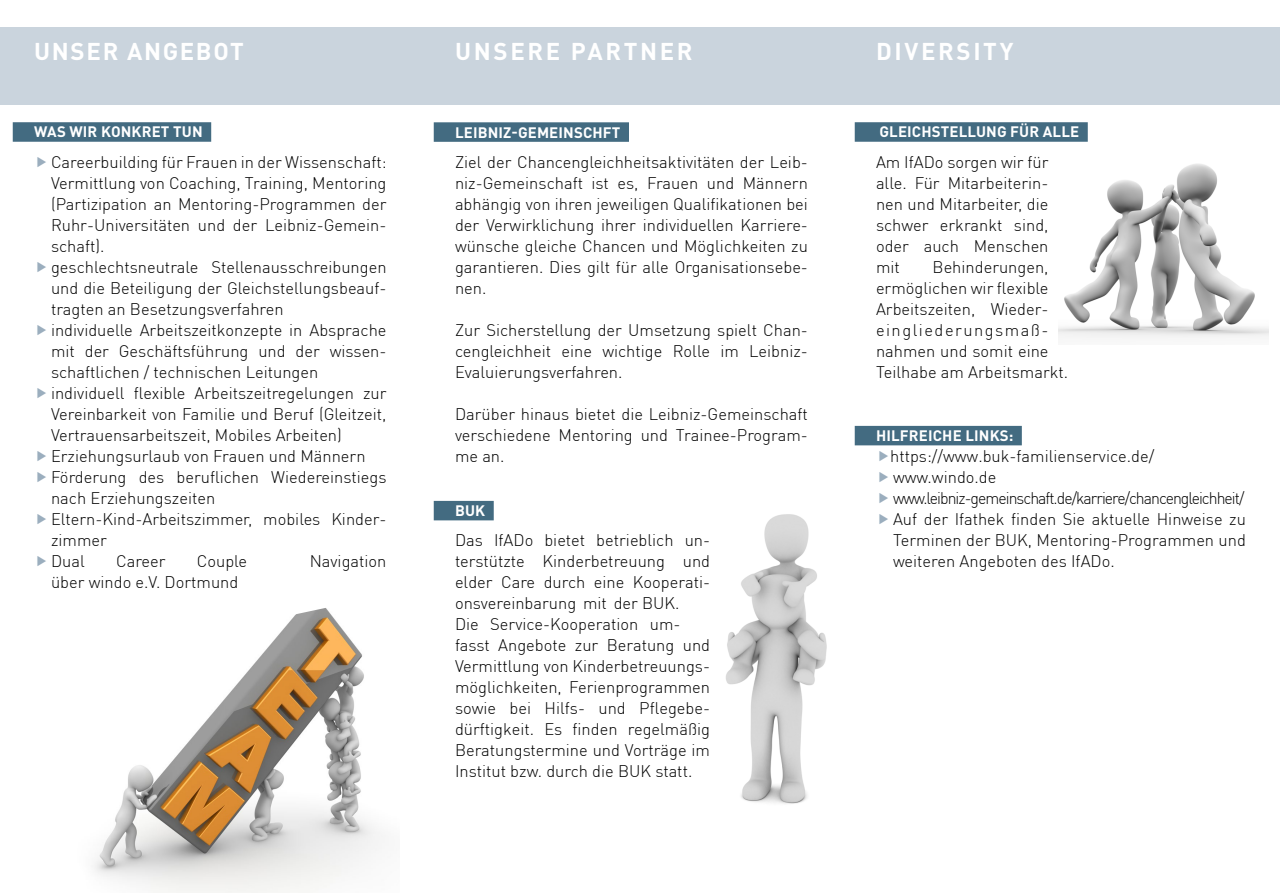
<style>
.page{position:relative;width:1280px;height:893px;background:#fff}
.page>*{position:absolute;margin:0;border:0;box-sizing:border-box;transform-origin:0 0}
.Ü_weiß{font:700 24px "DIN Pro";letter-spacing:.11em;color:#fff}
.Ü_weiß-2{font:700 24px "DIN Pro";letter-spacing:.07em;color:#fff}
._06_Fließtext{font:300 16.5px/21px "DIN Pro";color:#000;text-align:justify}
._06_Fließtext-2{font:300 16.5px "DIN Pro";letter-spacing:-.06em;color:#000;scale:.96 1}
.Sublines_Absätze{font:700 15px "DIN Pro";letter-spacing:.01em;color:#fff}
</style>
<div class="page">
<div style="left:0;top:28px;width:1280px;height:77px;background:#cad4dd"></div>
<div style="left:434px;top:122px;width:195px;height:20px;background:#436b81"></div>
<div style="left:434px;top:501px;width:60px;height:19px;background:#436b81"></div>
<div style="left:13px;top:122px;width:198px;height:20px;background:#436b81"></div>
<img style="left:726px;top:514px;width:101px;height:290px">
<img style="left:1058px;top:164px;width:210px;height:174px">
<div style="left:855px;top:122px;width:233px;height:20px;background:#436b81"></div>
<div style="left:855px;top:426px;width:167px;height:19px;background:#436b81"></div>
<img style="left:94px;top:608px;width:289px;height:285px">
<p class="Ü_weiß-2" style="left:34px;top:36px;width:211px">UNSER ANGEBOT</p>
<p class="Ü_weiß" style="left:455px;top:36px;width:239px">UNSERE PARTNER</p>
<p class="Ü_weiß" style="left:876px;top:36px;width:139px">DIVERSITY</p>
<p class="Sublines_Absätze" style="left:34px;top:122px;width:170px">WAS WIR KONKRET TUN</p>
<p class="_06_Fließtext" style="left:51px;top:151px;width:337px">Careerbuilding für Frauen in der Wissenschaft:<br>Vermittlung von Coaching, Training, Mentoring (Partizipation an Mentoring-Programmen der Ruhr-Universitäten und der Leibniz-Gemein&shy;schaft).</p>
<p class="_06_Fließtext" style="left:51px;top:256px;width:337px">geschlechtsneutrale Stellenausschreibungen und die Beteiligung der Gleichstellungsbeauf&shy;tragten an Besetzungsverfahren</p>
<p class="_06_Fließtext" style="left:51px;top:319px;width:337px">individuelle Arbeitszeitkonzepte in Absprache mit der Geschäftsführung und der wissen&shy;schaftlichen / technischen Leitungen</p>
<p class="_06_Fließtext" style="left:51px;top:382px;width:337px">individuell flexible Arbeitszeitregelungen zur Vereinbarkeit von Familie und Beruf (Gleitzeit, Vertrauensarbeitszeit, Mobiles Arbeiten)</p>
<p class="_06_Fließtext" style="left:51px;top:445px;width:316px">Erziehungsurlaub von Frauen und Männern</p>
<p class="_06_Fließtext" style="left:51px;top:466px;width:337px">Förderung des beruflichen Wiedereinstiegs nach Erziehungszeiten</p>
<p class="_06_Fließtext" style="left:51px;top:508px;width:337px">Eltern-Kind-Arbeitszimmer, mobiles Kinder&shy;zimmer</p>
<p class="_06_Fließtext" style="left:51px;top:550px;width:35px">Dual</p>
<p class="_06_Fließtext" style="left:116px;top:550px;width:51px">Career</p>
<p class="_06_Fließtext" style="left:197px;top:550px;width:52px">Couple</p>
<p class="_06_Fließtext" style="left:310px;top:550px;width:78px">Navigation</p>
<p class="_06_Fließtext" style="left:51px;top:571px;width:189px">über windo e.V. Dortmund</p>
<p class="Sublines_Absätze" style="left:455px;top:122px;width:167px">LEIBNIZ-GEMEINSCHFT</p>
<p class="_06_Fließtext" style="left:455px;top:151px;width:354px">Ziel der Chancengleichheitsaktivitäten der Leib&shy;niz-Gemeinschaft ist es, Frauen und Männern abhängig von ihren jeweiligen Qualifikationen bei der Verwirklichung ihrer individuellen Karriere&shy;wünsche gleiche Chancen und Möglichkeiten zu garantieren. Dies gilt für alle Organisationsebe&shy;nen.</p>
<p class="_06_Fließtext" style="left:455px;top:319px;width:354px">Zur Sicherstellung der Umsetzung spielt Chan&shy;cengleichheit eine wichtige Rolle im Leibniz-Evaluierungsverfahren.</p>
<p class="_06_Fließtext" style="left:455px;top:403px;width:354px">Darüber hinaus bietet die Leibniz-Gemeinschaft verschiedene Mentoring und Trainee-Program&shy;me an.</p>
<p class="Sublines_Absätze" style="left:455px;top:501px;width:32px">BUK</p>
<p class="_06_Fließtext" style="left:455px;top:529px;width:257px;text-align:left">Das IfADo bietet betrieblich un&shy;terstützte Kinderbetreuung und elder Care durch eine Kooperati&shy;onsvereinbarung mit der BUK.<br>Die Service-Kooperation um&shy;fasst Angebote zur Beratung und Vermittlung von Kinderbetreuungs&shy;möglichkeiten, Ferienprogrammen sowie bei Hilfs- und Pflegebe&shy;dürftigkeit. Es finden regelmäßig Beratungstermine und Vorträge im Institut bzw. durch die BUK statt.</p>
<p class="Sublines_Absätze" style="left:879px;top:122px;width:201px">GLEICHSTELLUNG FÜR ALLE</p>
<p class="_06_Fließtext" style="left:876px;top:151px;width:174px">Am IfADo sorgen wir für alle. Für Mitarbeiterin&shy;nen und Mitarbeiter, die schwer erkrankt sind, oder auch Menschen mit</p>
<p class="_06_Fließtext" style="left:876px;top:256px;width:194px;text-align:left;text-indent:57px">Behinderungen, ermöglichen wir flexible<br>Arbeitszeiten, Wieder&shy;eingliederungsmaß&shy;nahmen und somit eine<br>Teilhabe am Arbeitsmarkt.</p>
<p class="Sublines_Absätze" style="left:876px;top:426px;width:139px">HILFREICHE LINKS:</p>
<p class="_06_Fließtext" style="left:890px;top:445px;width:266px">https://www.buk-familienservice.de/</p>
<p class="_06_Fließtext" style="left:893px;top:466px;width:105px">www.windo.de</p>
<p class="_06_Fließtext-2" style="left:893px;top:488px;width:368px">www.leibniz-gemeinschaft.de/karriere/chancengleichheit/</p>
<p class="_06_Fließtext" style="left:893px;top:508px;width:354px">Auf der Ifathek finden Sie aktuelle Hinweise zu Terminen der BUK, Mentoring-Programmen und weiteren Angeboten des IfADo.</p>
</div>
